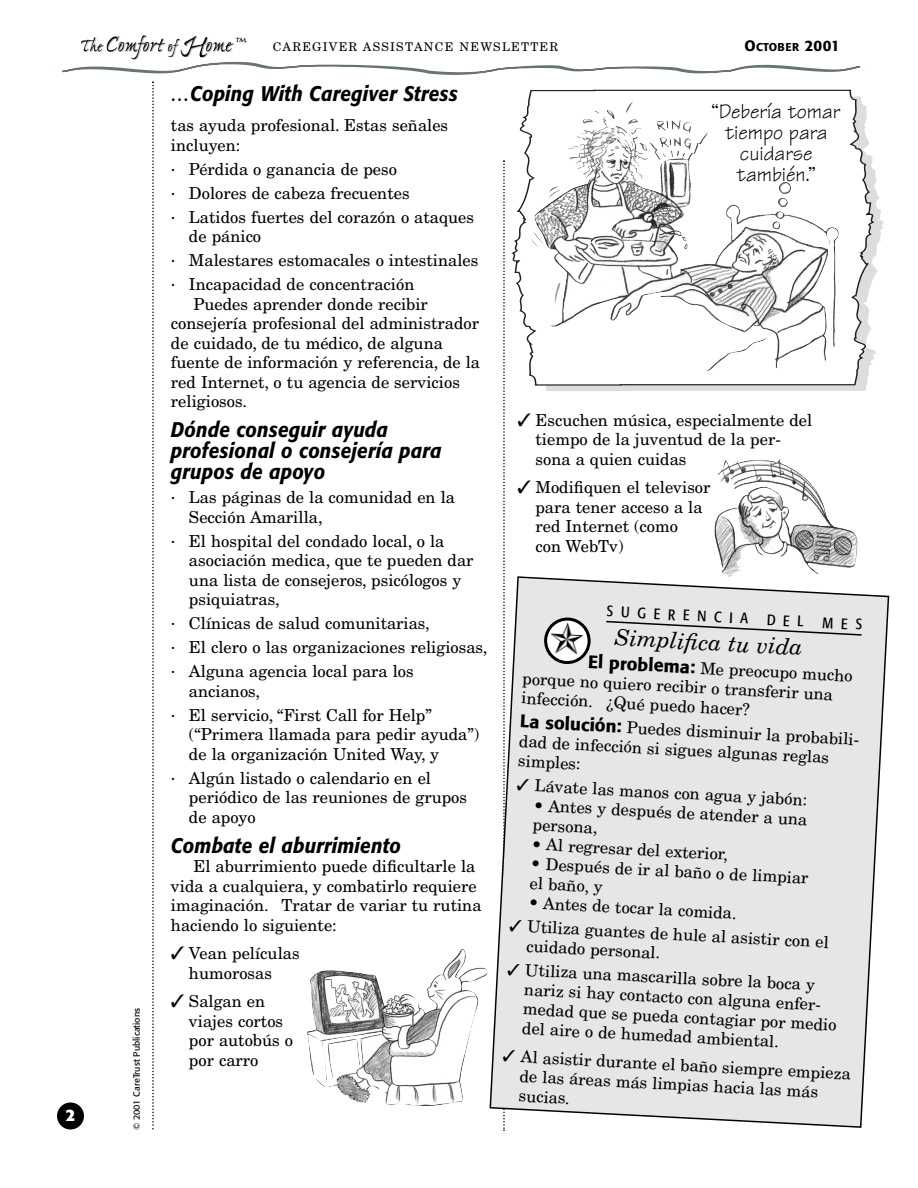
<style>
.page{position:relative;width:918px;height:1188px;background:#fff}
.page>*{position:absolute;margin:0;border:0;box-sizing:border-box;transform-origin:0 0}
.t1{font:italic 22.5px "New Century Schlbk";color:#000}
.t2{font:italic 500 21px/21px "Formata";letter-spacing:.01em;color:#000;scale:.9 1}
.t3{font:21px/21px "Tekton";color:#000;text-align:center}
.t4{font:18px "Sanvito";color:#000}
.t5{font:16.5px/19.5px "New Century Schlbk";color:#000}
.t6{font:700 16.5px "Formata";color:#fff}
.t7{font:condensed 15px "Formata";color:#000}
.t8{font:12px "New Century Schlbk";letter-spacing:.1em;color:#000}
.t9{font:500 11.25px "Formata";letter-spacing:.035em;color:#000}
.t10{font:9px "Formata";color:#000}
.s1{font-size:15px}
.s2{font-family:"Formata";font-weight:500;font-size:18px}
</style>
<div class="page">
<svg style="left:62px;top:61px;width:799px;height:14px"></svg>
<img style="left:81px;top:35px;width:153px;height:25px">
<svg style="left:152px;top:82px;width:2px;height:1047px"></svg>
<svg style="left:503px;top:160px;width:2px;height:971px"></svg>
<div style="left:57px;top:1102px;width:27px;height:28px;background:#000;border-radius:50%"></div>
<svg style="left:489px;top:576px;width:401px;height:553px;background:#e5e5e5"></svg>
<svg style="left:543px;top:617px;width:48px;height:48px"></svg>
<svg style="left:546px;top:209px;width:337px;height:182px;fill:#dcdddf"></svg>
<svg style="left:511px;top:89px;width:369px;height:297px"></svg>
<img style="left:592px;top:101px;width:247px;height:246px">
<img style="left:307px;top:949px;width:181px;height:157px">
<img style="left:714px;top:459px;width:144px;height:119px">
<svg style="left:605px;top:614px;width:258px;height:23px;background:#d7d7d7"></svg>
<p class="t6" style="left:66px;top:1108px;width:11px">2</p>
<p class="t10" style="left:133px;top:1130px;width:124px;rotate:-90deg">© 2001 CareTrust Publications</p>
<p class="t4" style="left:235px;top:35px;width:14px">™</p>
<p class="t8" style="left:273px;top:42px;width:287px">CAREGIVER ASSISTANCE NEWSLETTER</p>
<p class="t9" style="left:744px;top:42px;width:97px"><span class="s1">O</span>CTOBER <span class="s1">2001</span></p>
<p class="t2" style="left:171px;top:85px;width:320px">…Coping With Caregiver Stress</p>
<p class="t5" style="left:171px;top:117px;width:279px">tas ayuda profesional. Estas señales incluyen:</p>
<p class="t5" style="left:171px;top:158px;width:305px;line-height:24px">· Pérdida o ganancia de peso<br>· Dolores de cabeza frecuentes<br>· Latidos fuertes del corazón o ataques</p>
<p class="t5" style="left:171px;top:226px;width:309px;line-height:24px;text-indent:18px">de pánico<br>· Malestares estomacales o intestinales · Incapacidad de concentración</p>
<p class="t5" style="left:171px;top:295px;width:311px;text-indent:22px">Puedes aprender donde recibir consejería profesional del administrador de cuidado, de tu médico, de alguna fuente de información y referencia, de la red Internet, o tu agencia de servicios religiosos.</p>
<p class="t2" style="left:171px;top:421px;width:302px">Dónde conseguir ayuda profesional o consejería para grupos de apoyo</p>
<p class="t5" style="left:189px;top:489px;width:268px;text-indent:-18px">· Las páginas de la comunidad en la<br>Sección Amarilla,</p>
<p class="t5" style="left:189px;top:532px;width:286px;text-indent:-18px">· El hospital del condado local, o la asociación medica, que te pueden dar una lista de consejeros, psicólogos y psiquiatras,</p>
<p class="t5" style="left:171px;top:613px;width:318px;line-height:24px">· Clínicas de salud comunitarias,<br>· El clero o las organizaciones religiosas, · Alguna agencia local para los</p>
<p class="t5" style="left:171px;top:680px;width:262px;line-height:24px;text-indent:18px">ancianos,<br>· El servicio, “First Call for Help”</p>
<p class="t5" style="left:189px;top:726px;width:292px">(“Primera llamada para pedir ayuda”) de la organización United Way, y</p>
<p class="t5" style="left:189px;top:769px;width:280px;text-indent:-18px">· Algún listado o calendario en el periódico de las reuniones de grupos de apoyo</p>
<p class="t2" style="left:171px;top:836px;width:257px">Combate el aburrimiento</p>
<p class="t5" style="left:171px;top:858px;width:312px;text-indent:22px">El aburrimiento puede dificultarle la vida a cualquiera, y combatirlo requiere imaginación. Tratar de variar tu rutina haciendo lo siguiente:</p>
<p class="t5" style="left:171px;top:945px;width:130px;text-align:center">✓ Vean películas humorosas</p>
<p class="t5" style="left:189px;top:993px;width:106px;text-indent:-18px">✓ Salgan en viajes cortos por autobús o por carro</p>
<p class="t3" style="left:712px;top:104px;width:130px">“Debería tomar tiempo para cuidarse también.”</p>
<p class="t5" style="left:536px;top:411px;width:278px;text-indent:-18px">✓ Escuchen música, especialmente del tiempo de la juventud de la per&shy;sona a quien cuidas</p>
<p class="t5" style="left:536px;top:479px;width:177px;text-indent:-18px">✓ Modifiquen el televisor para tener acceso a la red Internet (como<br>con WebTv)</p>
<p class="t7" style="left:607px;top:605px;width:143px;rotate:3deg">SUGERENCIA</p>
<h1 class="t1" style="left:615px;top:629px;width:190px;rotate:3deg">Simplifi ca tu vida</h1>
<p class="t5" style="left:524px;top:650px;width:331px;text-indent:65px;rotate:3deg"><span class="s2">El problema:</span> Me preocupo mucho porque no quiero recibir o transferir una infección. ¿Qué puedo hacer?</p>
<p class="t5" style="left:521px;top:713px;width:344px;rotate:3deg"><span class="s2">La solución:</span> Puedes disminuir la probabili&shy;dad de infección si sigues algunas reglas simples:</p>
<p class="t5" style="left:517px;top:776px;width:292px;rotate:3deg">✓ Lávate las manos con agua y jabón:</p>
<p class="t5" style="left:534px;top:797px;width:275px;rotate:3deg">• Antes y después de atender a una persona,</p>
<p class="t5" style="left:532px;top:836px;width:198px;rotate:3deg">• Al regresar del exterior,</p>
<p class="t5" style="left:531px;top:855px;width:279px;rotate:3deg">• Después de ir al baño o de limpiar el baño, y</p>
<p class="t5" style="left:529px;top:894px;width:210px;rotate:3deg">• Antes de tocar la comida.</p>
<p class="t5" style="left:528px;top:918px;width:303px;text-indent:-18px;rotate:3deg">✓ Utiliza guantes de hule al asistir con el cuidado personal.</p>
<p class="t5" style="left:526px;top:961px;width:315px;text-indent:-18px;rotate:3deg">✓ Utiliza una mascarilla sobre la boca y nariz si hay contacto con alguna enfer&shy;medad que se pueda contagiar por medio del aire o de humedad ambiental.</p>
<p class="t5" style="left:521px;top:1048px;width:332px;text-indent:-18px;rotate:3deg">✓ Al asistir durante el baño siempre empieza de las áreas más limpias hacia las más sucias.</p>
</div>
